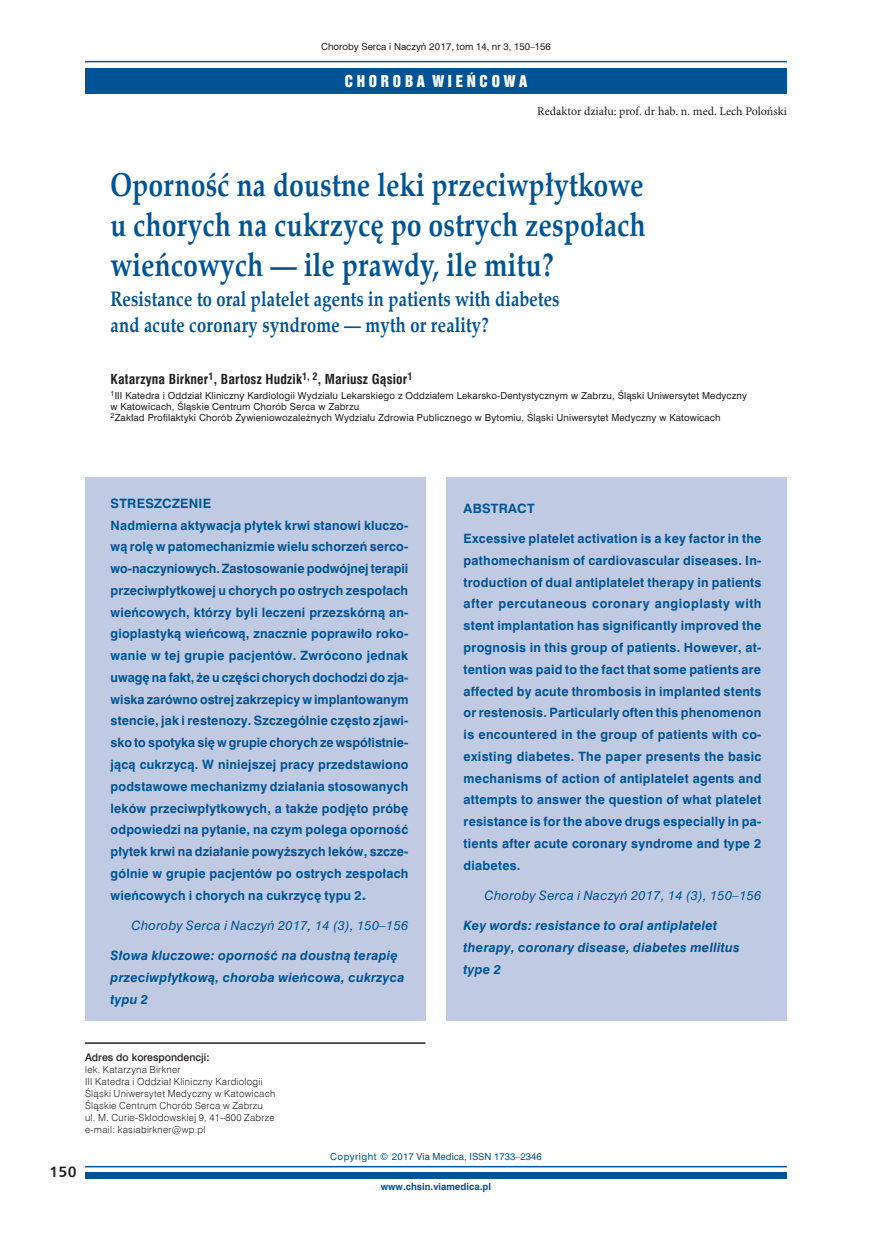
<style>
.page{position:relative;width:872px;height:1234px;background:#fff}
.page>*{position:absolute;margin:0;border:0;box-sizing:border-box;transform-origin:0 0}
._01_-_Tytuł_większy{font:700 33px/40.2px "Zapf Calligr EU";letter-spacing:.01em;color:#005495;text-align:justify;scale:.8 1}
._02_-_Tytuł_mniejszy{font:700 21px/25.7px "Zapf Calligr EU";letter-spacing:.01em;color:#005495;scale:.8 1}
.t1{font:15px "Swis 921 EU";color:#fff}
.t2{font:700 15px "Humnst 777 EU";color:#231f20}
._03_-_Autorzy{font:700 13.5px "Swis 721 Cn EU";letter-spacing:.01em;color:#231f20}
._05_-_Streszczenie_t{font:700 12px/21.8px "Swis 721 PL";letter-spacing:.02em;color:#005495;text-align:justify}
._05_-_Streszczenie{font:italic 700 12px/21.8px "Swis 721 PL";letter-spacing:.02em;color:#005495}
._05_-_Streszczenie_p{font:italic 12px "Swis 721 PL";letter-spacing:.03em;color:#005495}
.t3{font:12px "Minion Pro";color:#231f20}
.adres_tytul{font:10.5px "Swis 721 Md EU";color:#231f20}
.A2_-_Adres_-_tekst{font:9.75px "Swis 721 Lt EU";letter-spacing:.025em;color:#231f20}
._04_-_Kliniki{font:9px/10.9px "Swis 721 PL";letter-spacing:.015em;color:#231f20}
.t4{font:9px "Swis 721 PL";color:#005495}
.t5{font:700 9px "Swis 721 PL";color:#005495}
.s1{font-size:15px}
</style>
<div class="page">
<div style="left:85px;top:1171px;width:702px;height:7px;background:#005495"></div>
<hr style="left:85px;top:1165px;width:702px;height:2px;background:#005495">
<div style="left:85px;top:68px;width:702px;height:26px;background:#005495"></div>
<hr style="left:85px;top:61px;width:702px;height:1px;background:#005495">
<div style="left:85px;top:476px;width:340px;height:544px;background:#c0cbe3"></div>
<div style="left:446px;top:476px;width:341px;height:544px;background:#c0cbe3"></div>
<hr style="left:85px;top:1042px;width:340px;height:1px;background:#231f20">
<p class="_04_-_Kliniki" style="left:321px;top:41px;width:231px">Choroby Serca i Naczyń 2017, tom 14, nr 3, 150–156</p>
<p class="t1" style="left:345px;top:71px;width:184px">C H O R O B A W I E Ń C O W A</p>
<p class="t3" style="left:537px;top:103px;width:251px">Redaktor działu: prof. dr hab. n. med. Lech Poloński</p>
<p class="_01_-_Tytuł_większy" style="left:111px;top:166px;width:670px">Oporność na doustne leki przeciwpłytkowe u chorych na cukrzycę po ostrych zespołach wieńcowych — ile prawdy, ile mitu?</p>
<p class="_02_-_Tytuł_mniejszy" style="left:111px;top:287px;width:563px">Resistance to oral platelet agents in patients with diabetes and acute coronary syndrome — myth or reality?</p>
<p class="_03_-_Autorzy" style="left:111px;top:371px;width:303px">Katarzyna Birkner<sup>1</sup>, Bartosz Hudzik<sup>1,</sup> <sup>2</sup>, Mariusz Gąsior<sup>1</sup></p>
<p class="_04_-_Kliniki" style="left:111px;top:390px;width:638px"><sup>1</sup>III Katedra i Oddział Kliniczny Kardiologii Wydziału Lekarskiego z Oddziałem Lekarsko-Dentystycznym w Zabrzu, Śląski Uniwersytet Medyczny w Katowicach, Śląskie Centrum Chorób Serca w Zabrzu</p>
<p class="_04_-_Kliniki" style="left:111px;top:412px;width:611px"><sup>2</sup>Zakład Profilaktyki Chorób Żywieniowozależnych Wydziału Zdrowia Publicznego w Bytomiu, Śląski Uniwersytet Medyczny w Katowicach</p>
<p class="_05_-_Streszczenie_t" style="left:111px;top:492px;width:102px">STRESZCZENIE</p>
<p class="_05_-_Streszczenie_t" style="left:111px;top:514px;width:299px">Nadmierna aktywacja płytek krwi stanowi kluczo&shy;wą rolę w patomechanizmie wielu schorzeń serco&shy;wo-naczyniowych. Zastosowanie podwójnej terapii przeciwpłytkowej u chorych po ostrych zespołach wieńcowych, którzy byli leczeni przezskórną an&shy;gioplastyką wieńcową, znacznie poprawiło roko&shy;wanie w tej grupie pacjentów. Zwrócono jednak uwagę na fakt, że u części chorych dochodzi do zja&shy;wiska zarówno ostrej zakrzepicy w implantowanym stencie, jak i restenozy. Szczególnie często zjawi&shy;sko to spotyka się w grupie chorych ze współistnie&shy;jącą cukrzycą. W niniejszej pracy przedstawiono podstawowe mechanizmy działania stosowanych leków przeciwpłytkowych, a także podjęto próbę odpowiedzi na pytanie, na czym polega oporność płytek krwi na działanie powyższych leków, szcze&shy;gólnie w grupie pacjentów po ostrych zespołach wieńcowych i chorych na cukrzycę typu 2<span class="s1">.</span></p>
<p class="_05_-_Streszczenie_p" style="left:132px;top:917px;width:278px">Choroby Serca i Naczyń 2017, 14 (3), 150–156</p>
<p class="_05_-_Streszczenie" style="left:111px;top:944px;width:295px">Słowa kluczowe: oporność na doustną terapię przeciwpłytkową, choroba wieńcowa, cukrzyca typu 2</p>
<p class="_05_-_Streszczenie_t" style="left:463px;top:497px;width:73px">ABSTRACT</p>
<p class="_05_-_Streszczenie_t" style="left:463px;top:527px;width:299px">Excessive platelet activation is a key factor in the pathomechanism of cardiovascular diseases. In&shy;troduction of dual antiplatelet therapy in patients after percutaneous coronary angioplasty with stent implantation has significantly improved the prognosis in this group of patients. However, at&shy;tention was paid to the fact that some patients are affected by acute thrombosis in implanted stents or restenosis. Particularly often this phenomenon is encountered in the group of patients with co&shy;existing diabetes. The paper presents the basic mechanisms of action of antiplatelet agents and attempts to answer the question of what platelet resistance is for the above drugs especially in pa&shy;tients after acute coronary syndrome and type 2 diabetes.</p>
<p class="_05_-_Streszczenie_p" style="left:484px;top:887px;width:278px">Choroby Serca i Naczyń 2017, 14 (3), 150–156</p>
<p class="_05_-_Streszczenie" style="left:463px;top:914px;width:278px">Key words: resistance to oral antiplatelet therapy, coronary disease, diabetes mellitus type 2</p>
<p class="adres_tytul" style="left:85px;top:1050px;width:126px">Adres do korespondencji:</p>
<p class="A2_-_Adres_-_tekst" style="left:85px;top:1063px;width:97px">lek. Katarzyna Birkner</p>
<p class="A2_-_Adres_-_tekst" style="left:85px;top:1075px;width:179px">III Katedra i Oddział Kliniczny Kardiologii</p>
<p class="A2_-_Adres_-_tekst" style="left:85px;top:1087px;width:192px">Śląski Uniwersytet Medyczny w Katowicach</p>
<p class="A2_-_Adres_-_tekst" style="left:85px;top:1099px;width:179px">Śląskie Centrum Chorób Serca w Zabrzu</p>
<p class="A2_-_Adres_-_tekst" style="left:85px;top:1111px;width:191px">ul. M. Curie-Skłodowskiej 9, 41–800 Zabrze</p>
<p class="A2_-_Adres_-_tekst" style="left:85px;top:1123px;width:122px">e-mail: kasiabirkner@wp.pl</p>
<p class="t2" style="left:49px;top:1162px;width:29px">150</p>
<p class="t4" style="left:330px;top:1150px;width:213px">Copyright © 2017 Via Medica, ISSN 1733–2346</p>
<p class="t5" style="left:381px;top:1180px;width:112px">www.chsin.viamedica.pl</p>
</div>
